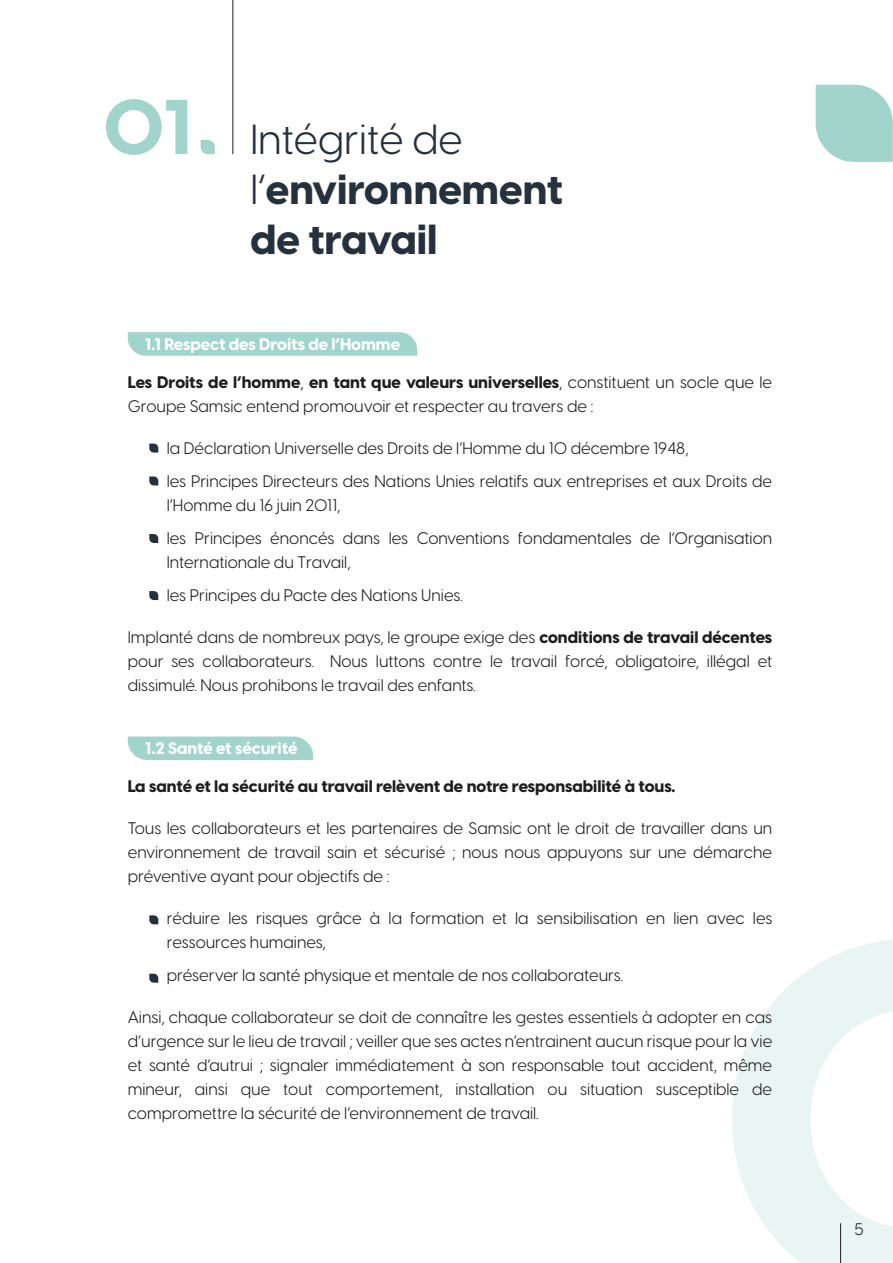
<style>
.page{position:relative;width:893px;height:1263px;background:#fff}
.page>*{position:absolute;margin:0;border:0;box-sizing:border-box;transform-origin:0 0}
.t1{font:800 76.5px "Visby CF";color:#a1d4ca}
.t2{font:800 41.4px/49.7px "Visby CF";color:#25313c}
.t3{font:16.5px/24px "Visby CF";color:#1d1d1b}
.t4{font:800 16.5px "Visby CF";color:#1d1d1b}
.t5{font:800 16.5px "Visby CF";color:#fff}
.s1{font-weight:400}
.s2{font-weight:800}
</style>
<div class="page">
<svg style="left:732px;top:940px;width:161px;height:323px;fill:#e9f5f2"></svg>
<svg style="left:128px;top:736px;width:185px;height:24px;background:#a6d6cd"></svg>
<hr style="left:840px;top:1223px;width:1px;height:40px;background:#1d1d1b">
<svg style="left:128px;top:332px;width:289px;height:24px;background:#a4d5cc"></svg>
<svg style="left:201px;top:140px;width:14px;height:14px"></svg>
<hr style="left:232px;top:0;width:1px;height:154px;background:#1d1d1b">
<svg style="left:816px;top:85px;width:77px;height:77px;background:#abd8cf"></svg>
<svg style="left:149px;top:444px;width:9px;height:9px"></svg>
<svg style="left:149px;top:476px;width:9px;height:9px"></svg>
<svg style="left:149px;top:534px;width:9px;height:9px"></svg>
<svg style="left:149px;top:591px;width:9px;height:9px"></svg>
<svg style="left:149px;top:915px;width:9px;height:9px"></svg>
<svg style="left:149px;top:974px;width:9px;height:9px"></svg>
<p class="t1" style="left:103px;top:67px;width:91px">01</p>
<p class="t2" style="left:250px;top:112px;width:314px"><span class="s1">Intégrité de l’</span>environnement de travail</p>
<p class="t5" style="left:145px;top:331px;width:257px">1.1 Respect des Droits de l’Homme</p>
<p class="t3" style="left:128px;top:369px;width:646px"><span class="s2">Les Droits de l’homme</span>, <span class="s2">en tant que valeurs universelles</span>, constituent un socle que le<br>Groupe Samsic entend promouvoir et respecter au travers de :</p>
<p class="t3" style="left:167px;top:430px;width:607px;line-height:33px">la Déclaration Universelle des Droits de l’Homme du 10 décembre 1948,<br>les Principes Directeurs des Nations Unies relatifs aux entreprises et aux Droits de</p>
<p class="t3" style="left:167px;top:487px;width:607px;line-height:33px">l’Homme du 16 juin 2011,<br>les Principes énoncés dans les Conventions fondamentales de l’Organisation</p>
<p class="t3" style="left:167px;top:544px;width:297px;line-height:33px">Internationale du Travail,<br>les Principes du Pacte des Nations Unies.</p>
<p class="t3" style="left:128px;top:624px;width:646px;text-align:justify">Implanté dans de nombreux pays, le groupe exige des <span class="s2">conditions de travail décentes </span>pour ses collaborateurs. Nous luttons contre le travail forcé, obligatoire, illégal et dissimulé. Nous prohibons le travail des enfants.</p>
<p class="t5" style="left:145px;top:735px;width:154px">1.2 Santé et sécurité</p>
<p class="t4" style="left:128px;top:773px;width:549px">La santé et la sécurité au travail relèvent de notre responsabilité à tous.</p>
<p class="t3" style="left:128px;top:815px;width:646px;text-align:justify">Tous les collaborateurs et les partenaires de Samsic ont le droit de travailler dans un environnement de travail sain et sécurisé ; nous nous appuyons sur une démarche préventive ayant pour objectifs de :</p>
<p class="t3" style="left:167px;top:905px;width:607px">réduire les risques grâce à la formation et la sensibilisation en lien avec les ressources humaines,</p>
<p class="t3" style="left:167px;top:962px;width:458px">préserver la santé physique et mentale de nos collaborateurs.</p>
<p class="t3" style="left:128px;top:1004px;width:646px;text-align:justify">Ainsi, chaque collaborateur se doit de connaître les gestes essentiels à adopter en cas d’urgence sur le lieu de travail ; veiller que ses actes n’entrainent aucun risque pour la vie et santé d’autrui ; signaler immédiatement à son responsable tout accident, même mineur, ainsi que tout comportement, installation ou situation susceptible de compromettre la sécurité de l’environnement de travail.</p>
<p class="t3" style="left:854px;top:1216px;width:11px">5</p>
</div>
